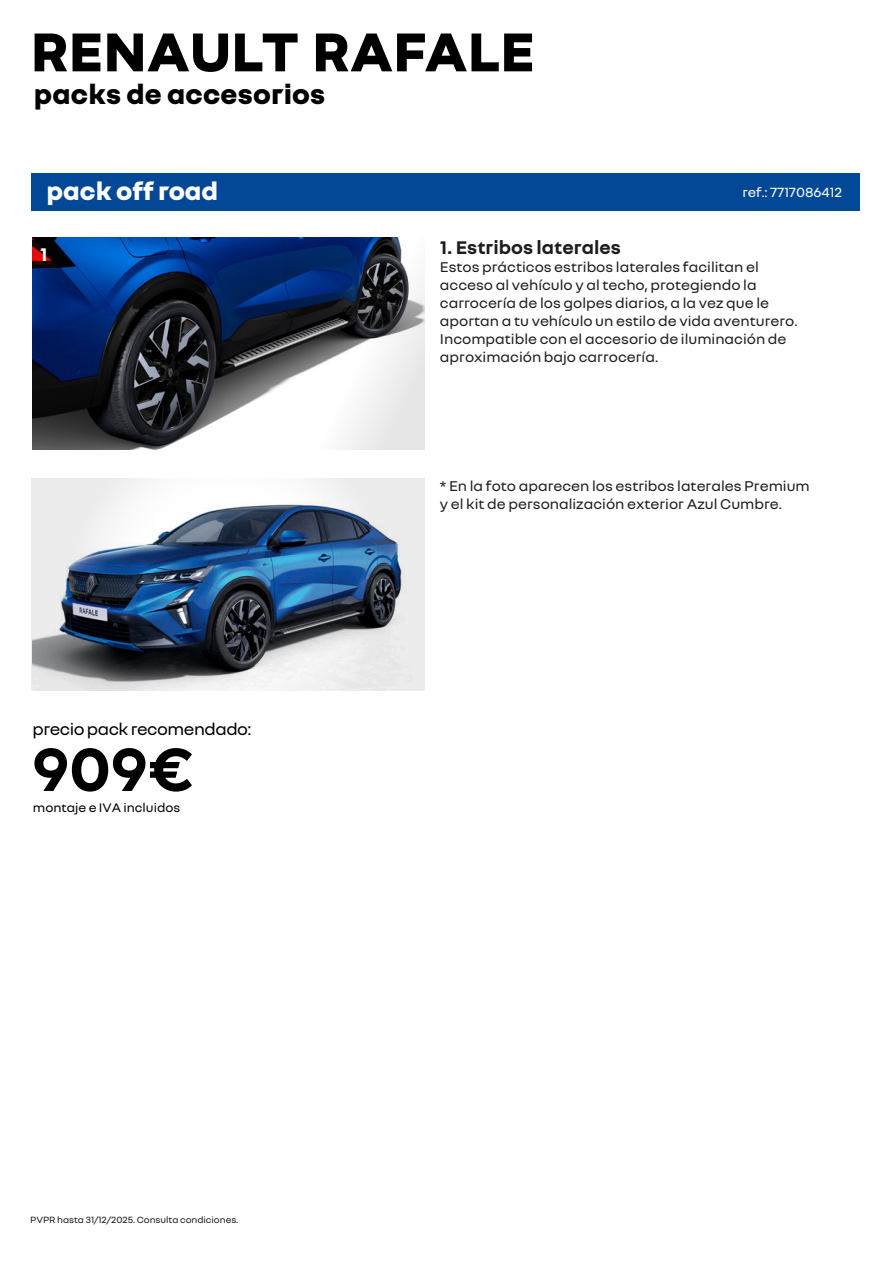
<style>
.page{position:relative;width:893px;height:1263px;background:#fff}
.page>*{position:absolute;margin:0;border:0;box-sizing:border-box;transform-origin:0 0}
.t1{font:700 66px "Nouvel R";color:#000}
.t2{font:800 59.1px "Nouvel R";color:#000}
.t3{font:800 29.55px "Nouvel R";letter-spacing:.005em;color:#000}
.t4{font:800 27px "Nouvel R";color:#fff}
.t5{font:700 19.8px "Nouvel R";color:#1d1d1b}
.t6{font:700 19.8px "Nouvel R";color:#fff}
.t7{font:18px "Nouvel R";letter-spacing:-.025em;color:#000}
.t8{font:15.3px/18px "Nouvel R";color:#1d1d1b}
.t9{font:14.4px "Nouvel R";letter-spacing:-.005em;color:#fff}
.t10{font:13.35px "Nouvel R";color:#000}
.t11{font:9.75px "Nouvel R";letter-spacing:-.005em;color:#1d1d1b}
</style>
<div class="page">
<div style="left:32px;top:173px;width:828px;height:38px;background:#024896"></div>
<img style="left:32px;top:238px;width:393px;height:212px">
<img style="left:32px;top:479px;width:393px;height:212px">
<h2 class="t2" style="left:31px;top:13px;width:506px">RENAULT RAFALE</h2>
<h3 class="t3" style="left:34px;top:75px;width:293px">packs de accesorios</h3>
<h3 class="t4" style="left:47px;top:173px;width:173px">pack off road</h3>
<p class="t9" style="left:742px;top:183px;width:101px">ref.: 7717086412</p>
<p class="t5" style="left:440px;top:235px;width:182px">1. Estribos laterales</p>
<p class="t8" style="left:440px;top:257px;width:359px">Estos prácticos estribos laterales facilitan el acceso al vehículo y al techo, protegiendo la carrocería de los golpes diarios, a la vez que le aportan a tu vehículo un estilo de vida aventurero.<br>Incompatible con el accesorio de iluminación de aproximación bajo carrocería.</p>
<p class="t6" style="left:40px;top:241px;width:9px">1</p>
<p class="t7" style="left:32px;top:717px;width:221px">precio pack recomendado:</p>
<h1 class="t1" style="left:32px;top:726px;width:162px">909€</h1>
<p class="t10" style="left:33px;top:799px;width:149px">montaje e IVA incluidos</p>
<p class="t11" style="left:30px;top:1214px;width:210px">PVPR hasta 31/12/2025. Consulta condiciones.</p>
<p class="t8" style="left:440px;top:476px;width:371px">* En la foto aparecen los estribos laterales Premium y el kit de personalización exterior Azul Cumbre.</p>
</div>
